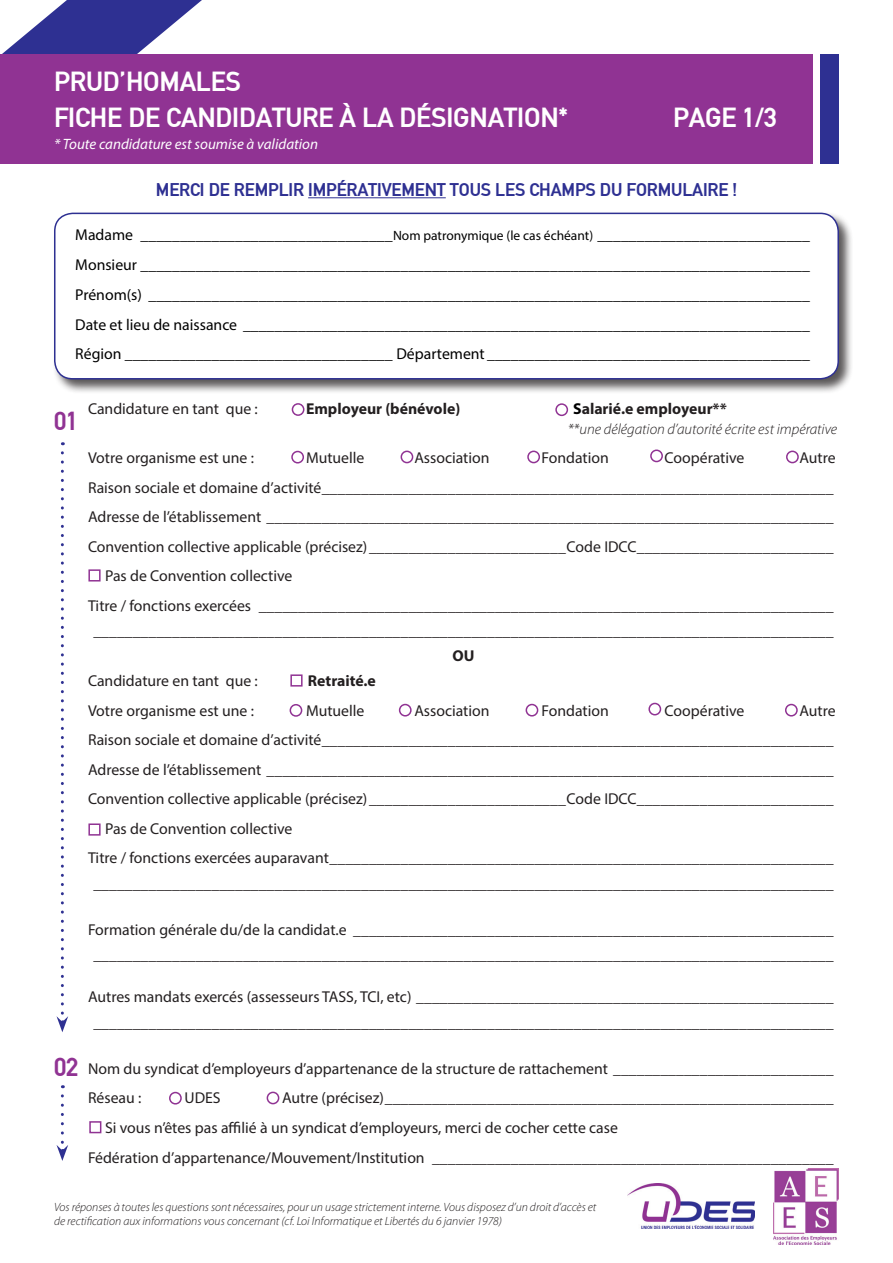
<style>
.page{position:relative;width:893px;height:1263px;background:#fff}
.page>*{position:absolute;margin:0;border:0;box-sizing:border-box;transform-origin:0 0}
.t1{font:700 27px/36px "Abwechselnschrift";color:#fff}
.t2{font:700 25.5px "Abwechselnschrift";color:#903393}
.t3{font:700 18px "Abwechselnschrift";color:#2e3092}
.t4{font:15.75px "Myriad Pro";color:#231f20}
.t5{font:15.75px "Myriad Pro";color:#000}
.t6{font:700 15.75px "Myriad Pro";color:#231f20}
.t7{font:italic 300 15px "Myriad Pro";color:#231f20}
.t8{font:italic 15px "Myriad Pro";color:#fff}
.t9{font:italic 300 12px/14.4px "Myriad Pro";color:#231f20}
.s1{font-size:13.5px}
.s2{color:#000}
</style>
<div class="page">
<div style="left:52px;top:211px;width:801px;height:183px;background:#231f20;opacity:.75"></div>
<div style="left:55px;top:213px;width:783px;height:166px;background:#fff;border-radius:18px"></div>
<div style="left:54px;top:213px;width:785px;height:166px;border:2px solid #2e3092;border-radius:18px"></div>
<img style="left:628px;top:1183px;width:127px;height:45px">
<img style="left:774px;top:1168px;width:65px;height:76px">
<svg style="left:2px;top:0;width:200px;height:54px"></svg>
<div style="left:0;top:54px;width:812px;height:109px;background:#903393"></div>
<div style="left:820px;top:54px;width:19px;height:109px;background:#2e3092"></div>
<svg style="left:57px;top:453px;width:11px;height:579px"></svg>
<svg style="left:57px;top:1096px;width:11px;height:65px"></svg>
<hr style="left:308px;top:197px;width:138px;height:1px;background:#2e3092">
<div style="left:88px;top:569px;width:13px;height:12px;background:#fff;border:2px solid #903393"></div>
<div style="left:290px;top:674px;width:13px;height:12px;background:#fff;border:2px solid #903393"></div>
<div style="left:88px;top:823px;width:13px;height:13px;background:#fff;border:2px solid #903393"></div>
<div style="left:89px;top:1121px;width:12px;height:12px;background:#fff;border:2px solid #903393"></div>
<div style="left:291px;top:451px;width:13px;height:12px;border:2px solid #903393;border-radius:50%"></div>
<div style="left:401px;top:451px;width:12px;height:12px;border:2px solid #903393;border-radius:50%"></div>
<div style="left:527px;top:451px;width:13px;height:12px;border:2px solid #903393;border-radius:50%"></div>
<div style="left:650px;top:449px;width:13px;height:13px;border:2px solid #903393;border-radius:50%"></div>
<div style="left:786px;top:451px;width:13px;height:12px;border:2px solid #903393;border-radius:50%"></div>
<div style="left:555px;top:403px;width:13px;height:13px;border:2px solid #903393;border-radius:50%"></div>
<div style="left:292px;top:403px;width:12px;height:13px;border:2px solid #903393;border-radius:50%"></div>
<div style="left:290px;top:704px;width:12px;height:13px;border:2px solid #903393;border-radius:50%"></div>
<div style="left:399px;top:704px;width:13px;height:12px;border:2px solid #903393;border-radius:50%"></div>
<div style="left:526px;top:704px;width:12px;height:12px;border:2px solid #903393;border-radius:50%"></div>
<div style="left:648px;top:703px;width:13px;height:12px;border:2px solid #903393;border-radius:50%"></div>
<div style="left:785px;top:704px;width:13px;height:12px;border:2px solid #903393;border-radius:50%"></div>
<div style="left:169px;top:1092px;width:13px;height:12px;border:2px solid #903393;border-radius:50%"></div>
<div style="left:267px;top:1091px;width:12px;height:13px;border:2px solid #903393;border-radius:50%"></div>
<p class="t1" style="left:54px;top:63px;width:515px">PRUD’HOMALES<br>FICHE DE CANDIDATURE À LA DÉSIGNATION*</p>
<p class="t8" style="left:54px;top:135px;width:266px">* Toute candidature est soumise à validation</p>
<p class="t1" style="left:673px;top:99px;width:105px">PAGE 1/3</p>
<p class="t3" style="left:156px;top:179px;width:583px">MERCI DE REMPLIR IMPÉRATIVEMENT TOUS LES CHAMPS DU FORMULAIRE !</p>
<p class="t5" style="left:75px;top:225px;width:736px">Madame ________________________________<span class="s1">Nom patronymique (le cas échéant)</span> ___________________________</p>
<p class="t5" style="left:75px;top:255px;width:736px">Monsieur _____________________________________________________________________________________</p>
<p class="t5" style="left:75px;top:285px;width:736px">Prénom(s) ____________________________________________________________________________________</p>
<p class="t5" style="left:75px;top:315px;width:736px">Date et lieu de naissance ________________________________________________________________________</p>
<p class="t5" style="left:75px;top:344px;width:736px">Région __________________________________ Département _________________________________________</p>
<p class="t4" style="left:88px;top:399px;width:171px">Candidature en tant que :</p>
<p class="t6" style="left:306px;top:399px;width:156px">Employeur (bénévole)</p>
<p class="t6" style="left:573px;top:399px;width:155px"><span class="s2">S</span>alarié.e employeur**</p>
<p class="t4" style="left:88px;top:448px;width:168px">Votre organisme est une :</p>
<p class="t4" style="left:306px;top:448px;width:60px">Mutuelle</p>
<p class="t4" style="left:414px;top:448px;width:77px">Association</p>
<p class="t4" style="left:542px;top:448px;width:69px">Fondation</p>
<p class="t4" style="left:665px;top:448px;width:81px">Coopérative</p>
<p class="t4" style="left:799px;top:448px;width:38px">Autre</p>
<p class="t4" style="left:88px;top:478px;width:747px">Raison sociale et domaine d’activité_________________________________________________________________</p>
<p class="t4" style="left:88px;top:507px;width:747px">Adresse de l’établissement ________________________________________________________________________</p>
<p class="t4" style="left:88px;top:537px;width:747px">Convention collective applicable (précisez)_________________________Code IDCC_________________________</p>
<p class="t4" style="left:105px;top:566px;width:189px">Pas de Convention collective</p>
<p class="t4" style="left:88px;top:596px;width:747px">Titre / fonctions exercées _________________________________________________________________________</p>
<p class="t4" style="left:93px;top:621px;width:742px">______________________________________________________________________________________________</p>
<p class="t6" style="left:452px;top:645px;width:24px">OU</p>
<p class="t4" style="left:88px;top:671px;width:171px">Candidature en tant que :</p>
<p class="t6" style="left:308px;top:671px;width:70px">Retraité.e</p>
<p class="t4" style="left:88px;top:701px;width:168px">Votre organisme est une :</p>
<p class="t4" style="left:306px;top:701px;width:60px">Mutuelle</p>
<p class="t4" style="left:414px;top:701px;width:77px">Association</p>
<p class="t4" style="left:542px;top:701px;width:69px">Fondation</p>
<p class="t4" style="left:665px;top:701px;width:81px">Coopérative</p>
<p class="t4" style="left:799px;top:701px;width:38px">Autre</p>
<p class="t4" style="left:88px;top:730px;width:747px">Raison sociale et domaine d’activité_________________________________________________________________</p>
<p class="t4" style="left:88px;top:760px;width:747px">Adresse de l’établissement ________________________________________________________________________</p>
<p class="t4" style="left:88px;top:789px;width:747px">Convention collective applicable (précisez)_________________________Code IDCC_________________________</p>
<p class="t4" style="left:105px;top:819px;width:189px">Pas de Convention collective</p>
<p class="t4" style="left:88px;top:848px;width:747px">Titre / fonctions exercées auparavant________________________________________________________________</p>
<p class="t4" style="left:93px;top:874px;width:742px">______________________________________________________________________________________________</p>
<p class="t4" style="left:88px;top:920px;width:747px">Formation générale du/de la candidat.e _____________________________________________________________</p>
<p class="t4" style="left:93px;top:945px;width:742px">______________________________________________________________________________________________</p>
<p class="t4" style="left:88px;top:987px;width:747px">Autres mandats exercés (assesseurs TASS, TCI, etc) _____________________________________________________</p>
<p class="t4" style="left:93px;top:1013px;width:742px">______________________________________________________________________________________________</p>
<p class="t4" style="left:88px;top:1059px;width:747px">Nom du syndicat d’employeurs d’appartenance de la structure de rattachement ____________________________</p>
<p class="t4" style="left:88px;top:1088px;width:55px">Réseau :</p>
<p class="t4" style="left:185px;top:1088px;width:38px">UDES</p>
<p class="t4" style="left:282px;top:1088px;width:553px">Autre (précisez)_________________________________________________________</p>
<p class="t4" style="left:105px;top:1118px;width:514px">Si vous n’êtes pas affilié à un syndicat d’employeurs, merci de cocher cette case</p>
<p class="t4" style="left:88px;top:1147px;width:747px">Fédération d’appartenance/Mouvement/Institution ___________________________________________________</p>
<p class="t9" style="left:54px;top:1199px;width:544px">Vos réponses à toutes les questions sont nécessaires, pour un usage strictement interne. Vous disposez d’un droit d’accès et de rectification aux informations vous concernant (cf. Loi Informatique et Libertés du 6 janvier 1978)</p>
<p class="t2" style="left:54px;top:406px;width:26px">01</p>
<p class="t7" style="left:568px;top:420px;width:271px">**une délégation d’autorité écrite est impérative</p>
<p class="t2" style="left:54px;top:1051px;width:26px">02</p>
</div>
